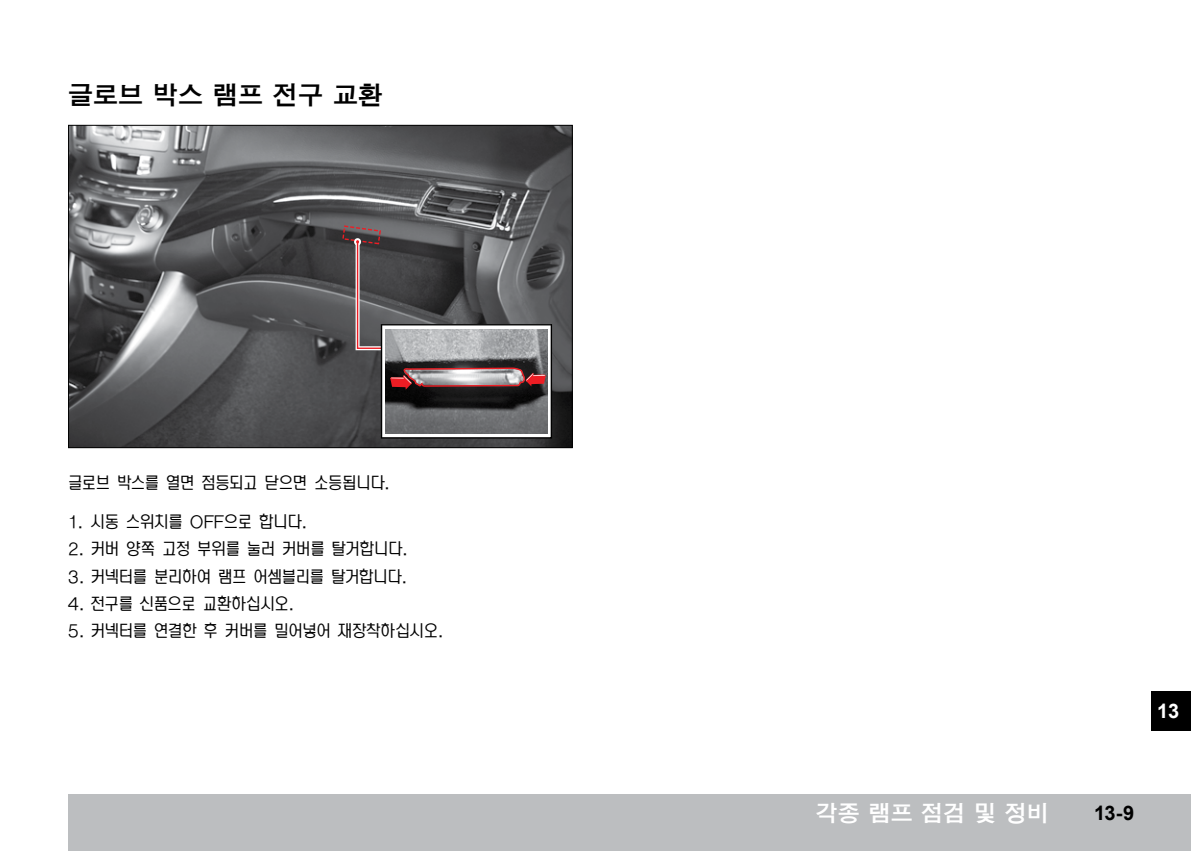
<style>
.page{position:relative;width:1191px;height:851px;background:#fff}
.page>*{position:absolute;margin:0;border:0;box-sizing:border-box;transform-origin:0 0}
.t1{font:25px "H2 gtt B";color:#000}
.t2{font:22px "H2 gtt B";color:#fff}
.t3{font:700 20px "Arial";color:#000}
.t4{font:700 20px "Arial";color:#fff}
.t5{font:18px "S Head R";letter-spacing:-.02em;color:#000}
</style>
<div class="page">
<div style="left:68px;top:794px;width:1123px;height:56px;background:#bcbec0"></div>
<div style="left:1151px;top:690px;width:40px;height:40px;background:#000"></div>
<img style="left:70px;top:127px;width:501px;height:319px">
<svg style="left:342px;top:225px;width:210px;height:213px;background:#676365"></svg>
<div style="left:68px;top:125px;width:505px;height:323px;border:1px solid #000"></div>
<h1 class="t1" style="left:68px;top:82px;width:316px">글로브 박스 램프 전구 교환</h1>
<p class="t5" style="left:68px;top:473px;width:324px">글로브 박스를 열면 점등되고 닫으면 소등됩니다.</p>
<p class="t5" style="left:68px;top:512px;width:241px">1. 시동 스위치를 OFF으로 합니다.</p>
<p class="t5" style="left:68px;top:539px;width:342px">2. 커버 양쪽 고정 부위를 눌러 커버를 탈거합니다.</p>
<p class="t5" style="left:68px;top:566px;width:341px">3. 커넥터를 분리하여 램프 어셈블리를 탈거합니다.</p>
<p class="t5" style="left:68px;top:594px;width:229px">4. 전구를 신품으로 교환하십시오.</p>
<p class="t5" style="left:68px;top:621px;width:378px">5. 커넥터를 연결한 후 커버를 밀어넣어 재장착하십시오.</p>
<p class="t4" style="left:1157px;top:697px;width:24px">13</p>
<p class="t2" style="left:816px;top:802px;width:235px">각종 램프 점검 및 정비</p>
<p class="t3" style="left:1094px;top:799px;width:41px">13-9</p>
</div>
